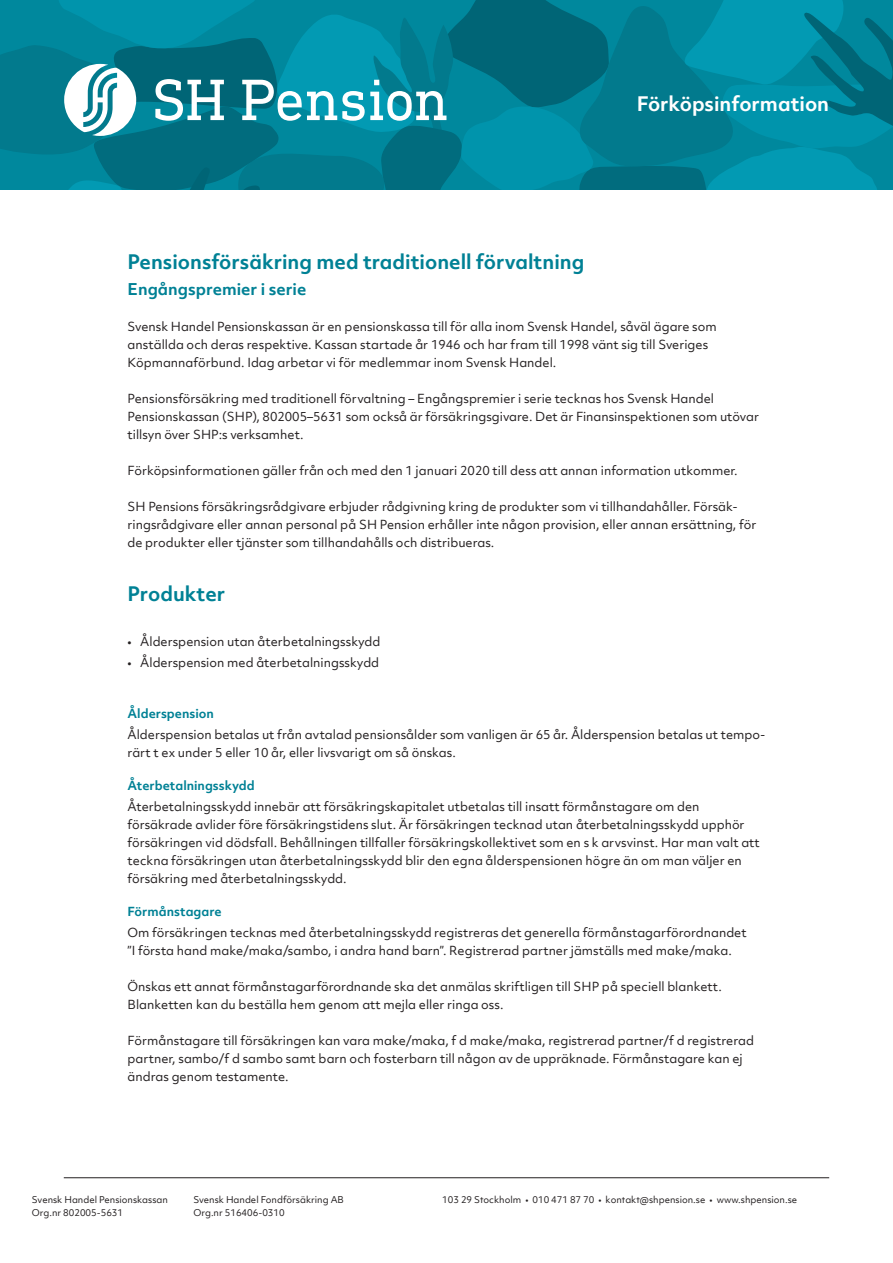
<style>
.page{position:relative;width:893px;height:1263px;background:#fff}
.page>*{position:absolute;margin:0;border:0;box-sizing:border-box;transform-origin:0 0}
.Brödtext_8_12_pkt_vä{font:700 19.2px "Objektiv Mk 2";color:#008195}
.t1{font:700 19.2px "Objektiv Mk 2";color:#fff}
.Brödtext_8_12_pkt_vä-2{font:700 15.6px "Objektiv Mk 2";color:#008195}
.Brödtext_8_12_pkt_vä-3{font:12px/18px "Objektiv Mk 2";color:#231f20}
.Brödtext_8_12_pkt_vä-4{font:700 12px "Objektiv Mk 2";color:#008195}
.t2{font:9px/13.5px "Objektiv Mk 1";color:#231f20}
.s1{font-weight:700;color:#008195}
.s2{font-family:"Objektiv Mk 1"}
</style>
<div class="page">
<svg style="left:0;top:0;width:893px;height:190px;background:#0b869a"></svg>
<hr style="left:64px;top:1177px;width:765px;height:1px;background:#231f20">
<h1 class="t1" style="left:637px;top:90px;width:194px">Förköpsinformation</h1>
<p class="Brödtext_8_12_pkt_vä" style="left:128px;top:248px;width:458px">Pensionsförsäkring med traditionell förvaltning</p>
<p class="Brödtext_8_12_pkt_vä-2" style="left:128px;top:278px;width:180px">Engångspremier i serie</p>
<p class="Brödtext_8_12_pkt_vä-3" style="left:128px;top:317px;width:591px">Svensk Handel Pensionskassan är en pensionskassa till för alla inom Svensk Handel, såväl ägare som</p>
<p class="Brödtext_8_12_pkt_vä-3" style="left:128px;top:335px;width:582px">anställda och deras respektive. Kassan startade år 1946 och har fram till 1998 vänt sig till Sveriges</p>
<p class="Brödtext_8_12_pkt_vä-3" style="left:128px;top:353px;width:430px">Köpmannaförbund. Idag arbetar vi för medlemmar inom Svensk Handel.</p>
<p class="Brödtext_8_12_pkt_vä-3" style="left:128px;top:389px;width:633px">Pensionsförsäkring med traditionell förvaltning – Engångspremier i serie tecknas hos Svensk Handel<br>Pensionskassan (SHP), 802005–5631 som också är försäkringsgivare. Det är Finansinspektionen som utövar tillsyn över SHP:s verksamhet.</p>
<p class="Brödtext_8_12_pkt_vä-3" style="left:128px;top:461px;width:612px">Förköpsinformationen gäller från och med den 1 januari 2020 till dess att annan information utkommer.</p>
<p class="Brödtext_8_12_pkt_vä-3" style="left:128px;top:497px;width:630px">SH Pensions försäkringsrådgivare erbjuder rådgivning kring de produkter som vi tillhandahåller. Försäk&shy;ringsrådgivare eller annan personal på SH Pension erhåller inte någon provision, eller annan ersättning, för de produkter eller tjänster som tillhandahålls och distribueras.</p>
<p class="Brödtext_8_12_pkt_vä" style="left:128px;top:580px;width:99px">Produkter</p>
<p class="Brödtext_8_12_pkt_vä-3" style="left:128px;top:632px;width:254px">• Ålderspension utan återbetalningsskydd</p>
<p class="Brödtext_8_12_pkt_vä-3" style="left:128px;top:653px;width:253px">• Ålderspension med återbetalningsskydd</p>
<p class="Brödtext_8_12_pkt_vä-4" style="left:128px;top:705px;width:88px">Ålderspension</p>
<p class="Brödtext_8_12_pkt_vä-3" style="left:128px;top:725px;width:639px">Ålderspension betalas ut från avtalad pensionsålder som vanligen är 65 år. Ålderspension betalas ut tempo&shy;rärt t ex under 5 eller 10 år, eller livsvarigt om så önskas.</p>
<p class="Brödtext_8_12_pkt_vä-3" style="left:128px;top:774px;width:573px;line-height:21px"><span class="s1">Återbetalningsskydd<br></span>Återbetalningsskydd innebär att försäkringskapitalet utbetalas till insatt förmånstagare om den</p>
<p class="Brödtext_8_12_pkt_vä-3" style="left:128px;top:815px;width:634px">försäkrade avlider före försäkringstidens slut. Är försäkringen tecknad utan återbetalningsskydd upphör försäkringen vid dödsfall. Behållningen tillfaller försäkringskollektivet som en s k arvsvinst. Har man valt att teckna försäkringen utan återbetalningsskydd blir den egna ålderspensionen högre än om man väljer en försäkring med återbetalningsskydd.</p>
<p class="Brödtext_8_12_pkt_vä-4" style="left:128px;top:903px;width:96px">Förmånstagare</p>
<p class="Brödtext_8_12_pkt_vä-3" style="left:128px;top:923px;width:621px">Om försäkringen tecknas med återbetalningsskydd registreras det generella förmånstagarförordnandet</p>
<p class="Brödtext_8_12_pkt_vä-3" style="left:128px;top:941px;width:606px">”I första hand make/maka/sambo, i andra hand barn”. Registrerad partner jämställs med make/maka.</p>
<p class="Brödtext_8_12_pkt_vä-3" style="left:128px;top:977px;width:596px">Önskas ett annat förmånstagarförordnande ska det anmälas skriftligen till SHP på speciell blankett.<br>Blanketten kan du beställa hem genom att mejla eller ringa oss.</p>
<p class="Brödtext_8_12_pkt_vä-3" style="left:128px;top:1031px;width:628px">Förmånstagare till försäkringen kan vara make/maka, f d make/maka, registrerad partner/f d registrerad partner, sambo/f d sambo samt barn och fosterbarn till någon av de uppräknade. Förmånstagare kan ej ändras genom testamente<span class="s2">.</span></p>
<p class="t2" style="left:193px;top:1192px;width:152px">Svensk Handel Fondförsäkring AB<br>Org.nr 516406-0310</p>
<p class="t2" style="left:32px;top:1192px;width:138px">Svensk Handel Pensionskassan</p>
<p class="t2" style="left:442px;top:1192px;width:356px">103 29 Stockholm • 010 471 87 70 • kontakt@shpension.se • www.shpension.se</p>
<p class="t2" style="left:32px;top:1206px;width:93px">Org.nr 802005-5631</p>
</div>
